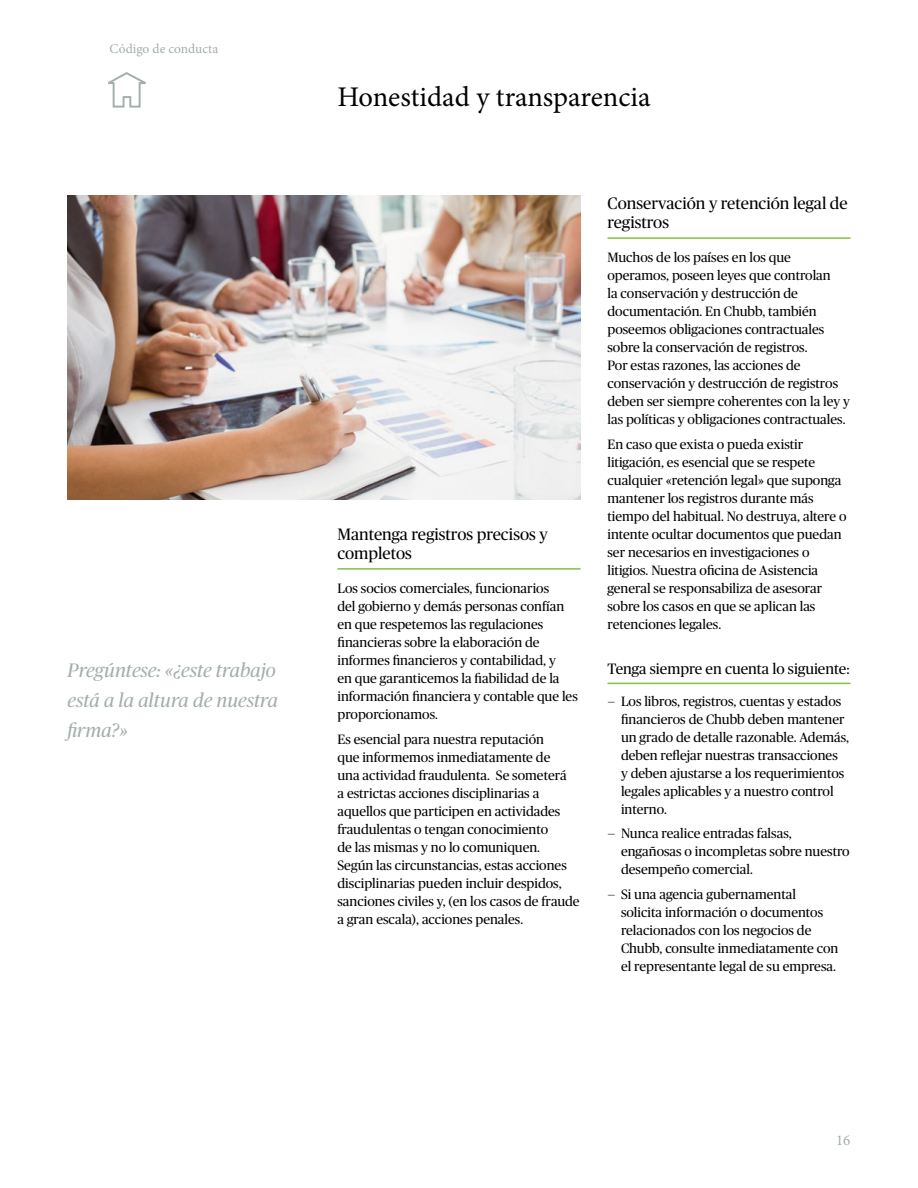
<style>
.page{position:relative;width:918px;height:1188px;background:#fff}
.page>*{position:absolute;margin:0;border:0;box-sizing:border-box;transform-origin:0 0}
.t1{font:28.5px "Minion Pro";color:#000}
.t2{font:italic 19.5px/30px "Chubb Publico";color:#a3afa9}
.t3{font:16.5px/19.5px "Chubb Publico";color:#000}
.t4{font:15px "Chubb Publico";color:#000}
.t5{font:15px "Minion Pro";color:#a3afa9}
.t6{font:13.5px/18px "Chubb Publico";color:#000}
.t7{font:13.5px "Minion Pro";color:#a3afa9}
</style>
<div class="page">
<svg style="left:108px;top:72px;width:38px;height:36px"></svg>
<hr style="left:338px;top:568px;width:242px;height:2px;background:#80c342">
<img style="left:68px;top:196px;width:512px;height:304px">
<hr style="left:608px;top:237px;width:242px;height:2px;background:#80c342">
<hr style="left:608px;top:683px;width:242px;height:1px;background:#80c342">
<p class="t7" style="left:110px;top:39px;width:110px">Código de conducta</p>
<h2 class="t2" style="left:68px;top:654px;width:212px">Pregúntese: «¿este trabajo está a la altura de nuestra firma?»</h2>
<h1 class="t1" style="left:338px;top:78px;width:315px">Honestidad y transparencia</h1>
<p class="t3" style="left:338px;top:523px;width:212px">Mantenga registros precisos y completos</p>
<p class="t6" style="left:338px;top:579px;width:242px">Los socios comerciales, funcionarios<br>del gobierno y demás personas confían en que respetemos las regulaciones financieras sobre la elaboración de informes financieros y contabilidad, y<br>en que garanticemos la fiabilidad de la información financiera y contable que les proporcionamos.</p>
<p class="t6" style="left:338px;top:729px;width:244px">Es esencial para nuestra reputación<br>que informemos inmediatamente de<br>una actividad fraudulenta. Se someterá<br>a estrictas acciones disciplinarias a aquellos que participen en actividades fraudulentas o tengan conocimiento<br>de las mismas y no lo comuniquen.<br>Según las circunstancias, estas acciones disciplinarias pueden incluir despidos, sanciones civiles y, (en los casos de fraude a gran escala), acciones penales.</p>
<p class="t3" style="left:608px;top:193px;width:242px">Conservación y retención legal de registros</p>
<p class="t6" style="left:608px;top:248px;width:244px">Muchos de los países en los que operamos, poseen leyes que controlan<br>la conservación y destrucción de documentación. En Chubb, también poseemos obligaciones contractuales sobre la conservación de registros.<br>Por estas razones, las acciones de conservación y destrucción de registros deben ser siempre coherentes con la ley y las políticas y obligaciones contractuales.</p>
<p class="t6" style="left:608px;top:435px;width:241px">En caso que exista o pueda existir litigación, es esencial que se respete cualquier «retención legal» que suponga mantener los registros durante más tiempo del habitual. No destruya, altere o intente ocultar documentos que puedan ser necesarios en investigaciones o litigios. Nuestra oficina de Asistencia general se responsabiliza de asesorar sobre los casos en que se aplican las retenciones legales.</p>
<p class="t4" style="left:608px;top:658px;width:244px">Tenga siempre en cuenta lo siguiente:</p>
<p class="t6" style="left:621px;top:691px;width:230px;text-indent:-14px">— Los libros, registros, cuentas y estados financieros de Chubb deben mantener un grado de detalle razonable. Además, deben reflejar nuestras transacciones<br>y deben ajustarse a los requerimientos legales aplicables y a nuestro control interno.</p>
<p class="t6" style="left:621px;top:824px;width:230px;text-indent:-14px">— Nunca realice entradas falsas, engañosas o incompletas sobre nuestro desempeño comercial.</p>
<p class="t6" style="left:621px;top:885px;width:219px;text-indent:-14px">— Si una agencia gubernamental solicita información o documentos relacionados con los negocios de Chubb, consulte inmediatamente con el representante legal de su empresa.</p>
<p class="t5" style="left:836px;top:1130px;width:16px">16</p>
</div>
